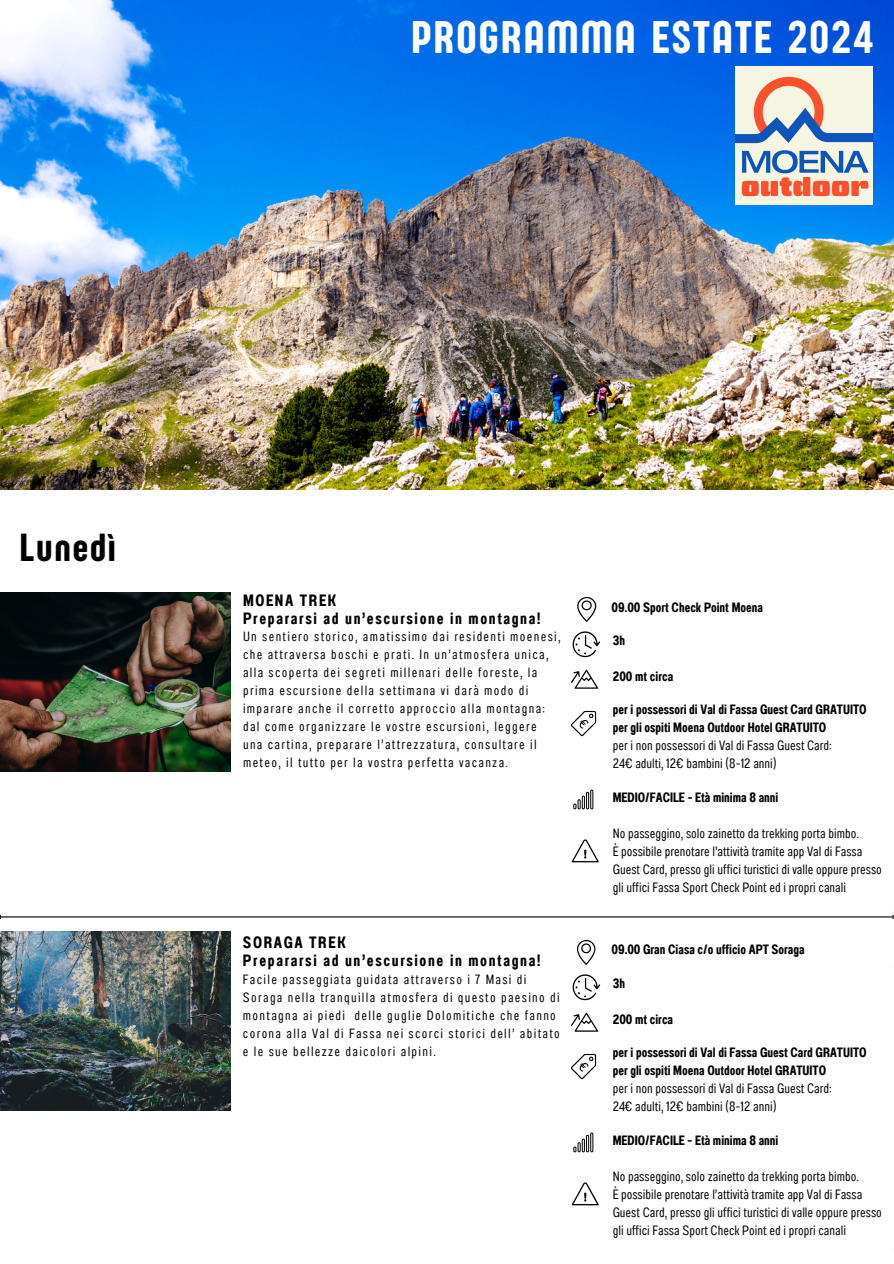
<style>
.page{position:relative;width:894px;height:1264px;background:#fff}
.page>*{position:absolute;margin:0;border:0;box-sizing:border-box;transform-origin:0 0}
.t1{font:47.25px "Sugo Pro Display";letter-spacing:.06em;color:#fff}
.t2{font:40.5px "Sugo Pro Display";letter-spacing:.06em;color:#000}
.t3{font:16.35px "Anantason Bold Wd 50";letter-spacing:.1em;color:#000}
.t4{font:13.5px/18px "Anantason Wd 50";color:#000}
.t5{font:13.5px "Anantason Bold Wd 50";color:#000}
.t6{font:13.35px/17.9px "Anantason Wd 50";letter-spacing:.1em;color:#000}
</style>
<div class="page">
<img style="left:577px;top:596px;width:20px;height:26px">
<img style="left:572px;top:631px;width:28px;height:27px">
<img style="left:571px;top:669px;width:28px;height:20px">
<img style="left:571px;top:710px;width:26px;height:27px">
<img style="left:573px;top:789px;width:21px;height:21px">
<img style="left:571px;top:839px;width:28px;height:24px">
<hr style="left:1px;top:916px;width:891px;height:1px;background:#000">
<img style="left:0;top:593px;width:230px;height:178px">
<img style="left:0;top:931px;width:230px;height:179px">
<img style="left:576px;top:939px;width:20px;height:26px">
<img style="left:572px;top:974px;width:28px;height:27px">
<img style="left:571px;top:1012px;width:28px;height:20px">
<img style="left:571px;top:1053px;width:26px;height:27px">
<img style="left:573px;top:1132px;width:21px;height:21px">
<img style="left:571px;top:1182px;width:28px;height:24px">
<img style="left:0;top:0;width:893px;height:489px">
<img style="left:735px;top:67px;width:137px;height:137px">
<p class="t1" style="left:411px;top:9px;width:463px">PROGRAMMA ESTATE 2024</p>
<p class="t2" style="left:20px;top:524px;width:97px">Lunedì</p>
<p class="t3" style="left:243px;top:590px;width:95px">MOENA TREK</p>
<p class="t3" style="left:243px;top:608px;width:299px">Prepararsi ad un’escursione in montagna!</p>
<p class="t6" style="left:243px;top:628px;width:319px">Un sentiero storico, amatissimo dai residenti moenesi,</p>
<p class="t6" style="left:243px;top:645px;width:307px">che attraversa boschi e prati. In un’atmosfera unica,</p>
<p class="t6" style="left:243px;top:663px;width:296px">alla scoperta dei segreti millenari delle foreste, la</p>
<p class="t6" style="left:243px;top:681px;width:303px">prima escursione della settimana vi darà modo di imparare anche il corretto approccio alla montagna:</p>
<p class="t6" style="left:243px;top:717px;width:295px">dal come organizzare le vostre escursioni, leggere</p>
<p class="t6" style="left:243px;top:735px;width:295px">una cartina, preparare l’attrezzatura, consultare il meteo, il tutto per la vostra perfetta vacanza.</p>
<p class="t3" style="left:243px;top:933px;width:104px">SORAGA TREK</p>
<p class="t3" style="left:243px;top:951px;width:299px">Prepararsi ad un’escursione in montagna!</p>
<p class="t6" style="left:243px;top:970px;width:285px">Facile passeggiata guidata attraverso i 7 Masi di</p>
<p class="t6" style="left:243px;top:988px;width:318px">Soraga nella tranquilla atmosfera di questo paesino di montagna ai piedi delle guglie Dolomitiche che fanno corona alla Val di Fassa nei scorci storici dell’ abitato</p>
<p class="t6" style="left:243px;top:1042px;width:194px">e le sue bellezze daicolori alpini.</p>
<p class="t5" style="left:611px;top:599px;width:153px">09.00 Sport Check Point Moena</p>
<h1 class="t5" style="left:612px;top:632px;width:14px">3h</h1>
<p class="t5" style="left:612px;top:668px;width:62px">200 mt circa</p>
<h2 class="t5" style="left:612px;top:701px;width:255px">per i possessori di Val di Fassa Guest Card GRATUITO</h2>
<p class="t5" style="left:612px;top:719px;width:215px">per gli ospiti Moena Outdoor Hotel GRATUITO</p>
<p class="t4" style="left:612px;top:736px;width:220px">per i non possessori di Val di Fassa Guest Card:</p>
<p class="t4" style="left:612px;top:754px;width:165px">24€ adulti, 12€ bambini (8-12 anni)</p>
<p class="t5" style="left:612px;top:789px;width:167px">MEDIO/FACILE - Età minima 8 anni</p>
<p class="t4" style="left:612px;top:824px;width:247px">No passeggino, solo zainetto da trekking porta bimbo.</p>
<p class="t4" style="left:612px;top:842px;width:270px">È possibile prenotare l’attività tramite app Val di Fassa<br>Guest Card, presso gli uffici turistici di valle oppure presso gli uffici Fassa Sport Check Point ed i propri canali</p>
<p class="t5" style="left:611px;top:941px;width:195px">09.00 Gran Ciasa c/o ufficio APT Soraga</p>
<p class="t5" style="left:612px;top:975px;width:14px">3h</p>
<p class="t5" style="left:612px;top:1011px;width:62px">200 mt circa</p>
<p class="t5" style="left:612px;top:1044px;width:255px">per i possessori di Val di Fassa Guest Card GRATUITO</p>
<p class="t5" style="left:612px;top:1062px;width:215px">per gli ospiti Moena Outdoor Hotel GRATUITO</p>
<p class="t4" style="left:612px;top:1079px;width:220px">per i non possessori di Val di Fassa Guest Card:</p>
<p class="t4" style="left:612px;top:1097px;width:165px">24€ adulti, 12€ bambini (8-12 anni)</p>
<p class="t5" style="left:612px;top:1132px;width:167px">MEDIO/FACILE - Età minima 8 anni</p>
<p class="t4" style="left:612px;top:1167px;width:247px">No passeggino, solo zainetto da trekking porta bimbo.</p>
<p class="t4" style="left:612px;top:1185px;width:270px">È possibile prenotare l’attività tramite app Val di Fassa<br>Guest Card, presso gli uffici turistici di valle oppure presso gli uffici Fassa Sport Check Point ed i propri canali</p>
</div>
